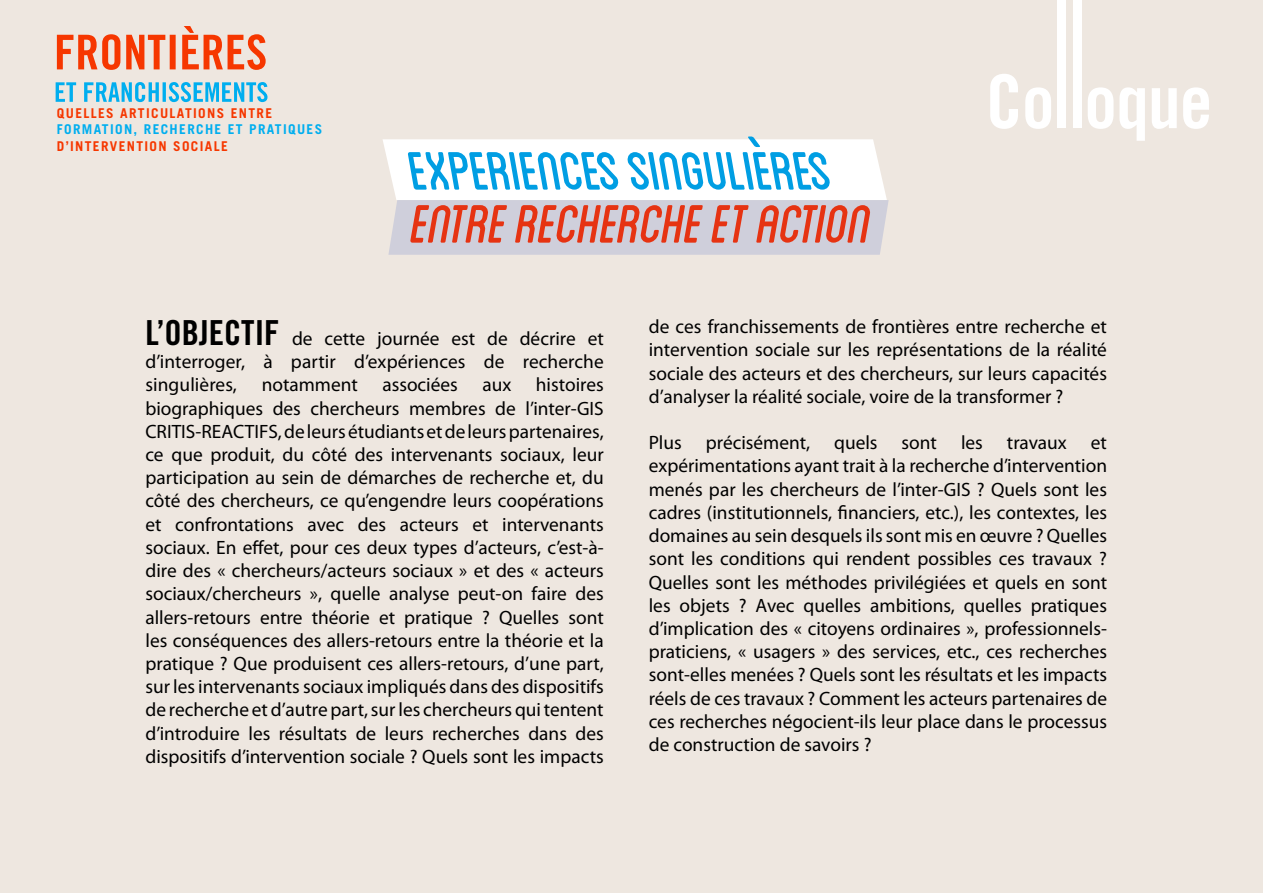
<style>
.page{position:relative;width:1263px;height:893px;background:#eee7e0}
.page>*{position:absolute;margin:0;border:0;box-sizing:border-box;transform-origin:0 0}
.t1{font:19.35px/23.2px "Myriad Pro";color:#000;text-align:justify}
.t2{font:700 13.5px "Trade Gothic";letter-spacing:.1em;color:#f63700}
.t3{font:700 13.5px "Trade Gothic";letter-spacing:.1em;color:#00aeef}
.s1{font-family:"Trade Gothic Bold Cond Twenty";font-size:34.5px}
</style>
<div class="page">
<svg style="left:56px;top:82px;width:211px;height:20px"></svg>
<svg style="left:57px;top:26px;width:209px;height:44px"></svg>
<svg style="left:990px;top:74px;width:28px;height:55px"></svg>
<svg style="left:1025px;top:87px;width:26px;height:42px"></svg>
<div style="left:1057px;top:0;width:9px;height:128px;background:#fff"></div>
<div style="left:1073px;top:0;width:8px;height:128px;background:#fff"></div>
<svg style="left:1088px;top:87px;width:25px;height:42px"></svg>
<svg style="left:1119px;top:87px;width:26px;height:54px"></svg>
<svg style="left:1152px;top:88px;width:25px;height:41px"></svg>
<svg style="left:1183px;top:87px;width:26px;height:42px"></svg>
<svg style="left:383px;top:136px;width:506px;height:119px;background:#cdcad1"></svg>
<p class="t2" style="left:57px;top:105px;width:217px">QUELLES ARTICULATIONS ENTRE</p>
<p class="t3" style="left:57px;top:121px;width:267px">FORMATION, RECHERCHE ET PRATIQUES</p>
<p class="t2" style="left:57px;top:138px;width:172px">D’INTERVENTION SOCIALE</p>
<p class="t1" style="left:145px;top:326px;width:460px"><span class="s1">L’OBJECTIF</span> de cette journée est de décrire et d’interroger, à partir d’expériences de recherche singulières,</p>
<p class="t1" style="left:145px;top:373px;width:460px;text-indent:390px">histoires biographiques des chercheurs membres de l’inter-GIS CRITIS-REACTIFS, de leurs étudiants et de leurs partenaires, ce que produit, du côté des intervenants sociaux, leur participation au sein de démarches de recherche et, du côté des chercheurs, ce qu’engendre leurs coopérations et confrontations avec des acteurs et intervenants sociaux. En effet, pour ces deux types d’acteurs, c’est-à&shy;dire des « chercheurs/acteurs sociaux » et des « acteurs sociaux/chercheurs », quelle analyse peut-on faire des allers-retours entre théorie et pratique ? Quelles sont les conséquences des allers-retours entre la théorie et la pratique ? Que produisent ces allers-retours, d’une part, sur les intervenants sociaux impliqués dans des dispositifs de recherche et d’autre part, sur les chercheurs qui tentent d’introduire les résultats de leurs recherches dans des dispositifs d’intervention sociale ? Quels sont les impacts</p>
<p class="t1" style="left:262px;top:373px;width:98px">notamment</p>
<p class="t1" style="left:382px;top:373px;width:77px">associées</p>
<p class="t1" style="left:482px;top:373px;width:30px">aux</p>
<p class="t1" style="left:649px;top:315px;width:460px">de ces franchissements de frontières entre recherche et intervention sociale sur les représentations de la réalité sociale des acteurs et des chercheurs, sur leurs capacités d’analyser la réalité sociale, voire de la transformer ?</p>
<p class="t1" style="left:649px;top:431px;width:460px">Plus précisément, quels sont les travaux et expérimentations ayant trait à la recherche d’intervention menés par les chercheurs de l’inter-GIS ? Quels sont les cadres (institutionnels, financiers, etc.), les contextes, les domaines au sein desquels ils sont mis en œuvre ? Quelles sont les conditions qui rendent possibles ces travaux ?<br>Quelles sont les méthodes privilégiées et quels en sont les objets ? Avec quelles ambitions, quelles pratiques d’implication des « citoyens ordinaires », professionnels&shy;praticiens, « usagers » des services, etc., ces recherches sont-elles menées ? Quels sont les résultats et les impacts réels de ces travaux ? Comment les acteurs partenaires de ces recherches négocient-ils leur place dans le processus de construction de savoirs ?</p>
</div>
